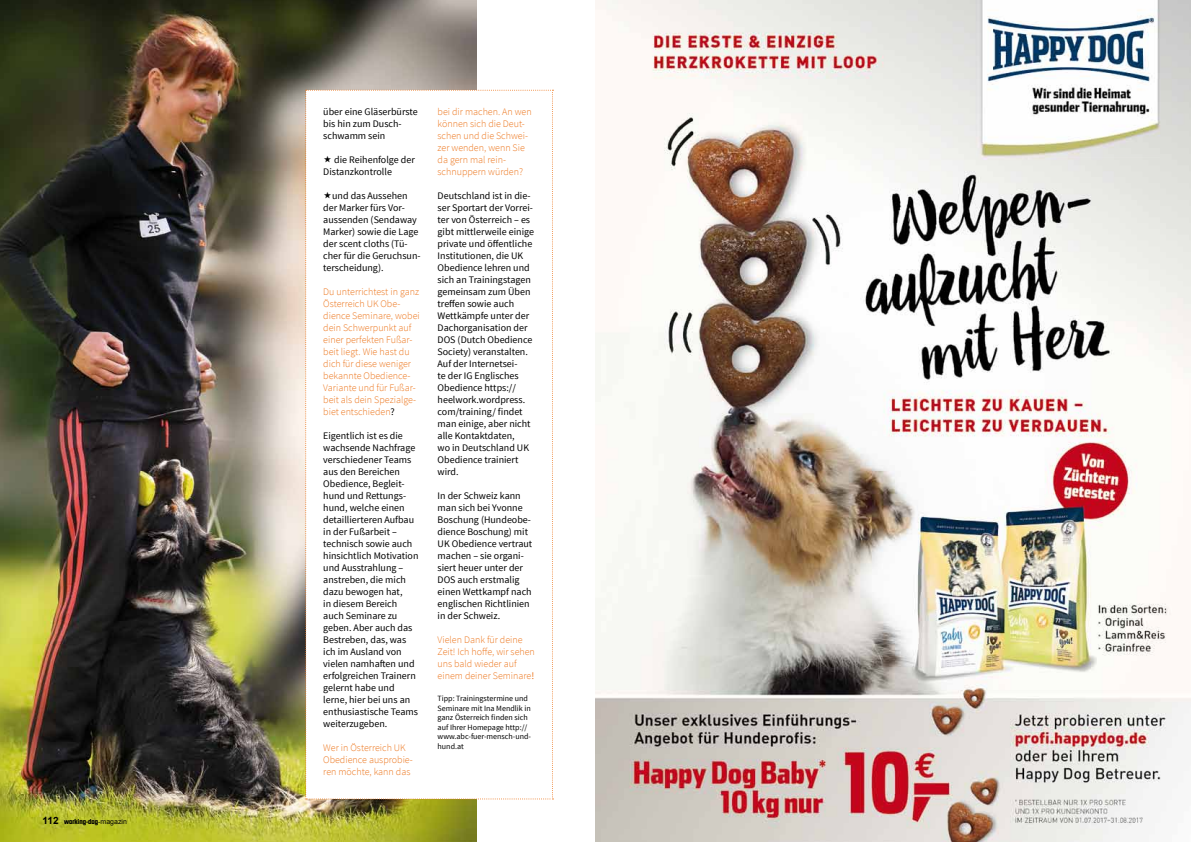
<style>
.page{position:relative;width:1191px;height:842px;background:#fff}
.page>*{position:absolute;margin:0;border:0;box-sizing:border-box;transform-origin:0 0}
.t1{font:10px/12px "Source Sans Pro";color:#000}
.t2{font:300 10px/12px "Source Sans Pro";color:#ed761d}
.t3{font:8px/9.6px "Source Sans Pro";color:#000}
.t4{font:700 7px "Diamante";color:#000}
.s1{font-family:"Arial";font-size:10px}
.s2{font-family:"Times New Roman";font-weight:400}
.s3{font-family:"Arial";font-weight:400}
.s4{font-weight:400;color:#000}
.s5{font-weight:400}
</style>
<div class="page">
<img style="left:595px;top:0;width:596px;height:842px">
<img style="left:0;top:0;width:476px;height:842px">
<svg style="left:305px;top:90px;width:248px;height:709px"></svg>
<p class="t4" style="left:43px;top:818px;width:86px"><span class="s1">112</span> working-dog<span class="s2">-</span><span class="s3">magazin</span></p>
<p class="t1" style="left:323px;top:106px;width:96px">über eine Gläserbürste bis hin zum Dusch&shy;schwamm sein</p>
<p class="t1" style="left:323px;top:154px;width:93px;text-indent:11px">die Reihenfolge der<br>Distanzkontrolle</p>
<p class="t1" style="left:323px;top:190px;width:99px;text-indent:9px">und das Aussehen der Marker fürs Vor&shy;aussenden (Sendaway<br>Marker) sowie die Lage der scent cloths (Tü&shy;cher für die Geruchsun&shy;terscheidung).</p>
<p class="t2" style="left:323px;top:286px;width:98px">Du unterrichtest in ganz<br>Österreich UK Obe&shy;dience Seminare, wobei dein Schwerpunkt auf einer perfekten Fußar&shy;beit liegt. Wie hast du dich für diese weniger bekannte Obedience-<br>Variante und für Fußar&shy;beit als dein Spezialge&shy;biet entschieden<span class="s4">?</span></p>
<p class="t1" style="left:323px;top:430px;width:97px">Eigentlich ist es die wachsende Nachfrage verschiedener Teams aus den Bereichen<br>Obedience, Begleit&shy;hund und Rettungs&shy;hund, welche einen detaillierteren Aufbau in der Fußarbeit – technisch sowie auch hinsichtlich Motivation und Ausstrahlung – anstreben, die mich dazu bewogen hat,<br>in diesem Bereich auch Seminare zu geben. Aber auch das<br>Bestreben, das, was ich im Ausland von vielen namhaften und erfolgreichen Trainern gelernt habe und lerne, hier bei uns an enthusiastische Teams weiterzugeben.</p>
<p class="t2" style="left:323px;top:742px;width:91px">Wer in Österreich UK<br>Obedience ausprobie&shy;ren möchte, kann das</p>
<p class="t2" style="left:437px;top:106px;width:96px">bei dir machen. An wen können sich die Deut&shy;schen und die Schwei&shy;zer wenden, wenn Sie da gern mal rein&shy;schnuppern würden?</p>
<p class="t1" style="left:437px;top:190px;width:98px">Deutschland ist in die&shy;ser Sportart der Vorrei&shy;ter von Österreich – es gibt mittlerweile einige private und öffentliche<br>Institutionen, die UK<br>Obedience lehren und sich an Trainingstagen gemeinsam zum Üben treffen sowie auch<br>Wettkämpfe unter der<br>Dachorganisation der<br>DOS (Dutch Obedience<br>Society) veranstalten.<br>Auf der Internetsei-<br>te der IG Englisches<br>Obedience https:// heelwork.wordpress. com/training/ findet man einige, aber nicht alle Kontaktdaten,<br>wo in Deutschland UK<br>Obedience trainiert wird.</p>
<p class="t1" style="left:437px;top:490px;width:96px">In der Schweiz kann man sich bei Yvonne<br>Boschung (Hundeobe&shy;dience Boschung) mit<br>UK Obedience vertraut machen – sie organi&shy;siert heuer unter der<br>DOS auch erstmalig einen Wettkampf nach englischen Richtlinien in der Schweiz.</p>
<p class="t2" style="left:437px;top:634px;width:99px">Vielen Dank für deine<br>Zeit! Ich hoffe, wir sehen uns bald wieder auf einem deiner Seminare<span class="s5">!</span></p>
<p class="t3" style="left:437px;top:694px;width:95px">Tipp: Trainingstermine und<br>Seminare mit Ina Mendlik in ganz Österreich finden sich auf Ihrer Homepage http:// www.abc-fuer-mensch-und&shy;hund.at</p>
</div>
